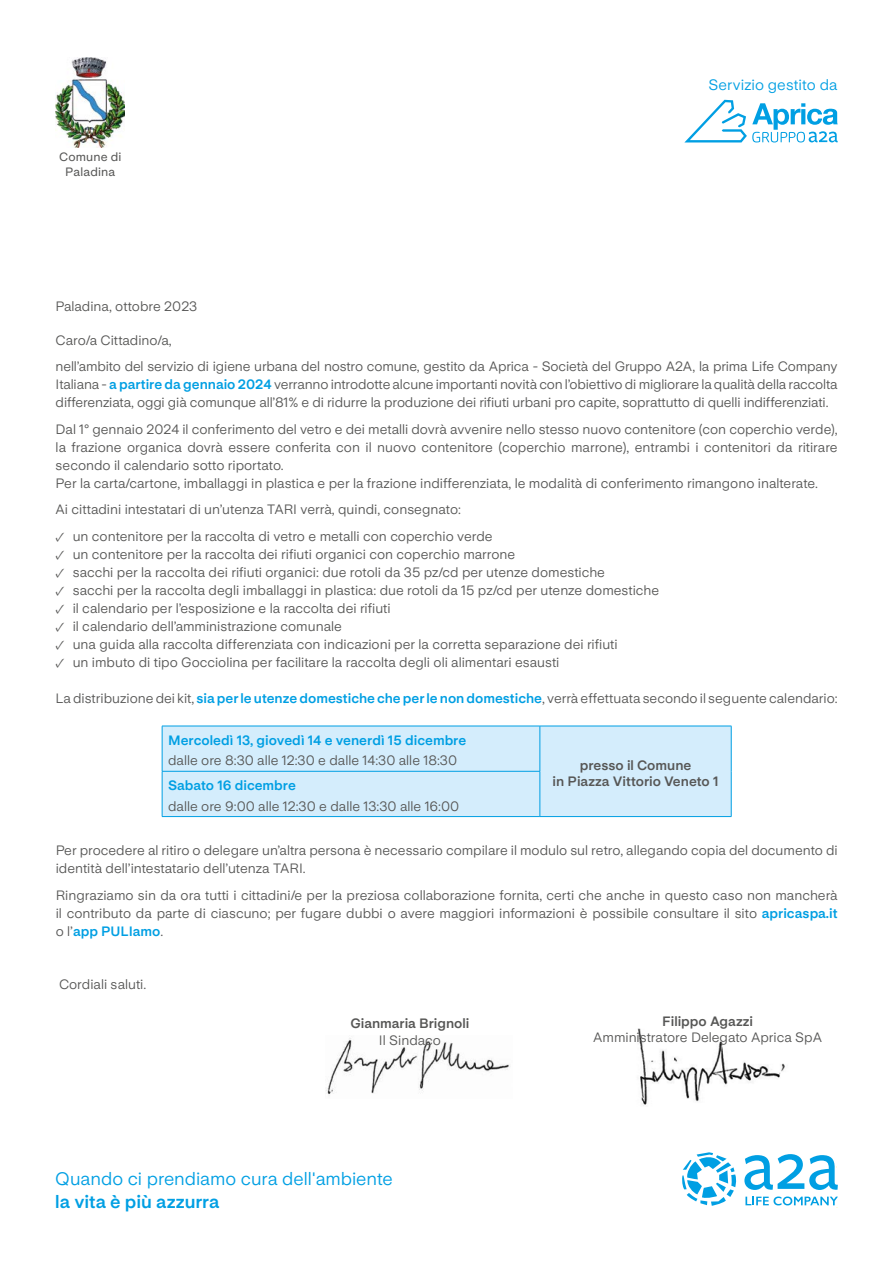
<style>
.page{position:relative;width:893px;height:1263px;background:#fff}
.page>*{position:absolute;margin:0;border:0;box-sizing:border-box;transform-origin:0 0}
.t1{font:18px "Life Sans";letter-spacing:-.005em;color:#009fe3}
.t2{font:700 18px "Life Sans";letter-spacing:-.005em;color:#009fe3}
.t3{font:15px "Life Sans";letter-spacing:.005em;color:#009fe3}
.t4{font:13.5px/18px "Life Sans";color:#575756}
.t5{font:700 13.5px "Life Sans";color:#575756}
.t6{font:700 13.5px "Life Sans";color:#009fe3}
.t7{font:500 12px/14.4px "Life Sans";letter-spacing:.015em;color:#575756;text-align:center}
.s1{font-weight:700;color:#009fe3}
.s2{font-family:"Minion Pro"}
</style>
<div class="page">
<img style="left:326px;top:1038px;width:183px;height:57px">
<svg style="left:685px;top:100px;width:153px;height:42px"></svg>
<img style="left:56px;top:57px;width:69px;height:91px">
<svg style="left:682px;top:1152px;width:55px;height:54px"></svg>
<svg style="left:744px;top:1154px;width:94px;height:36px"></svg>
<svg style="left:745px;top:1196px;width:93px;height:9px"></svg>
<img style="left:637px;top:1028px;width:148px;height:78px">
<div style="left:163px;top:727px;width:568px;height:89px;background:#d4edfc"></div>
<hr style="left:162px;top:726px;width:378px;height:1px;background:#009fe3">
<hr style="left:162px;top:726px;width:1px;height:45px;background:#009fe3">
<hr style="left:540px;top:726px;width:191px;height:1px;background:#009fe3">
<hr style="left:731px;top:726px;width:1px;height:45px;background:#009fe3">
<hr style="left:162px;top:771px;width:378px;height:1px;background:#009fe3">
<hr style="left:162px;top:771px;width:1px;height:45px;background:#009fe3">
<hr style="left:731px;top:771px;width:1px;height:45px;background:#009fe3">
<hr style="left:162px;top:816px;width:378px;height:1px;background:#009fe3">
<hr style="left:540px;top:816px;width:191px;height:1px;background:#009fe3">
<hr style="left:540px;top:726px;width:1px;height:45px;background:#009fe3">
<hr style="left:540px;top:771px;width:1px;height:45px;background:#009fe3">
<p class="t7" style="left:59px;top:150px;width:64px">Comune di<br>Paladina</p>
<p class="t3" style="left:708px;top:76px;width:131px">Servizio gestito da</p>
<p class="t4" style="left:56px;top:297px;width:143px">Paladina, ottobre 2023</p>
<p class="t4" style="left:56px;top:327px;width:783px;line-height:26.5px">Caro/a Cittadino/a,<br>nell’ambito del servizio di igiene urbana del nostro comune, gestito da Aprica - Società del Gruppo A2A, la prima Life Company</p>
<p class="t4" style="left:56px;top:376px;width:783px">Italiana - <span class="s1">a partire da gennaio 2024</span> verranno introdotte alcune importanti novità con l’obiettivo di migliorare la qualità della raccolta differenziata, oggi già comunque all’81% e di ridurre la produzione dei rifiuti urbani pro capite, soprattutto di quelli indifferenziati.</p>
<p class="t4" style="left:56px;top:420px;width:783px">Dal 1° gennaio 2024 il conferimento del vetro e dei metalli dovrà avvenire nello stesso nuovo contenitore (con coperchio verde), la frazione organica dovrà essere conferita con il nuovo contenitore (coperchio marrone), entrambi i contenitori da ritirare secondo il calendario sotto riportato.<br>Per la carta/cartone, imballaggi in plastica e per la frazione indifferenziata, le modalità di conferimento rimangono inalterate.</p>
<p class="t4" style="left:56px;top:501px;width:407px">Ai cittadini intestatari di un’utenza TARI verrà, quindi, consegnato:</p>
<p class="t4" style="left:56px;top:527px;width:438px"><span class="s2">✓</span> un contenitore per la raccolta di vetro e metalli con coperchio verde</p>
<p class="t4" style="left:56px;top:545px;width:461px"><span class="s2">✓</span> un contenitore per la raccolta dei rifiuti organici con coperchio marrone</p>
<p class="t4" style="left:56px;top:563px;width:551px"><span class="s2">✓</span> sacchi per la raccolta dei rifiuti organici: due rotoli da 35 pz/cd per utenze domestiche</p>
<p class="t4" style="left:56px;top:581px;width:605px"><span class="s2">✓</span> sacchi per la raccolta degli imballaggi in plastica: due rotoli da 15 pz/cd per utenze domestiche</p>
<p class="t4" style="left:56px;top:599px;width:337px"><span class="s2">✓</span> il calendario per l’esposizione e la raccolta dei rifiuti</p>
<p class="t4" style="left:56px;top:617px;width:288px"><span class="s2">✓</span> il calendario dell’amministrazione comunale</p>
<p class="t4" style="left:56px;top:635px;width:563px"><span class="s2">✓</span> una guida alla raccolta differenziata con indicazioni per la corretta separazione dei rifiuti</p>
<p class="t4" style="left:56px;top:653px;width:505px"><span class="s2">✓</span> un imbuto di tipo Gocciolina per facilitare la raccolta degli oli alimentari esausti</p>
<p class="t4" style="left:56px;top:689px;width:784px">La distribuzione dei kit, <span class="s1">sia per le utenze domestiche che per le non domestiche</span>, verrà effettuata secondo il seguente calendario:</p>
<p class="t6" style="left:168px;top:732px;width:300px">Mercoledì 13, giovedì 14 e venerdì 15 dicembre</p>
<p class="t4" style="left:168px;top:752px;width:290px">dalle ore 8:30 alle 12:30 e dalle 14:30 alle 18:30</p>
<p class="t5" style="left:580px;top:757px;width:113px">presso il Comune</p>
<p class="t6" style="left:168px;top:778px;width:129px">Sabato 16 dicembre</p>
<p class="t5" style="left:553px;top:773px;width:167px">in Piazza Vittorio Veneto 1</p>
<p class="t4" style="left:168px;top:797px;width:293px">dalle ore 9:00 alle 12:30 e dalle 13:30 alle 16:00</p>
<p class="t4" style="left:56px;top:842px;width:784px">Per procedere al ritiro o delegare un’altra persona è necessario compilare il modulo sul retro, allegando copia del documento di identità dell’intestatario dell’utenza TARI.</p>
<p class="t4" style="left:56px;top:886px;width:784px;text-align:justify">Ringraziamo sin da ora tutti i cittadini/e per la preziosa collaborazione fornita, certi che anche in questo caso non mancherà il contributo da parte di ciascuno; per fugare dubbi o avere maggiori informazioni è possibile consultare il sito <span class="s1">apricaspa.it </span>o l’<span class="s1">app PULIamo</span>.</p>
<p class="t4" style="left:59px;top:975px;width:89px">Cordiali saluti.</p>
<p class="t5" style="left:350px;top:1016px;width:121px">Gianmaria Brignoli</p>
<p class="t4" style="left:379px;top:1031px;width:64px">Il Sindaco</p>
<h1 class="t1" style="left:55px;top:1169px;width:339px">Quando ci prendiamo cura dell'ambiente</h1>
<h1 class="t2" style="left:55px;top:1191px;width:166px">la vita è più azzurra</h1>
<p class="t5" style="left:662px;top:1014px;width:92px">Filippo Agazzi</p>
<p class="t4" style="left:593px;top:1029px;width:230px">Amministratore Delegato Aprica SpA</p>
</div>
